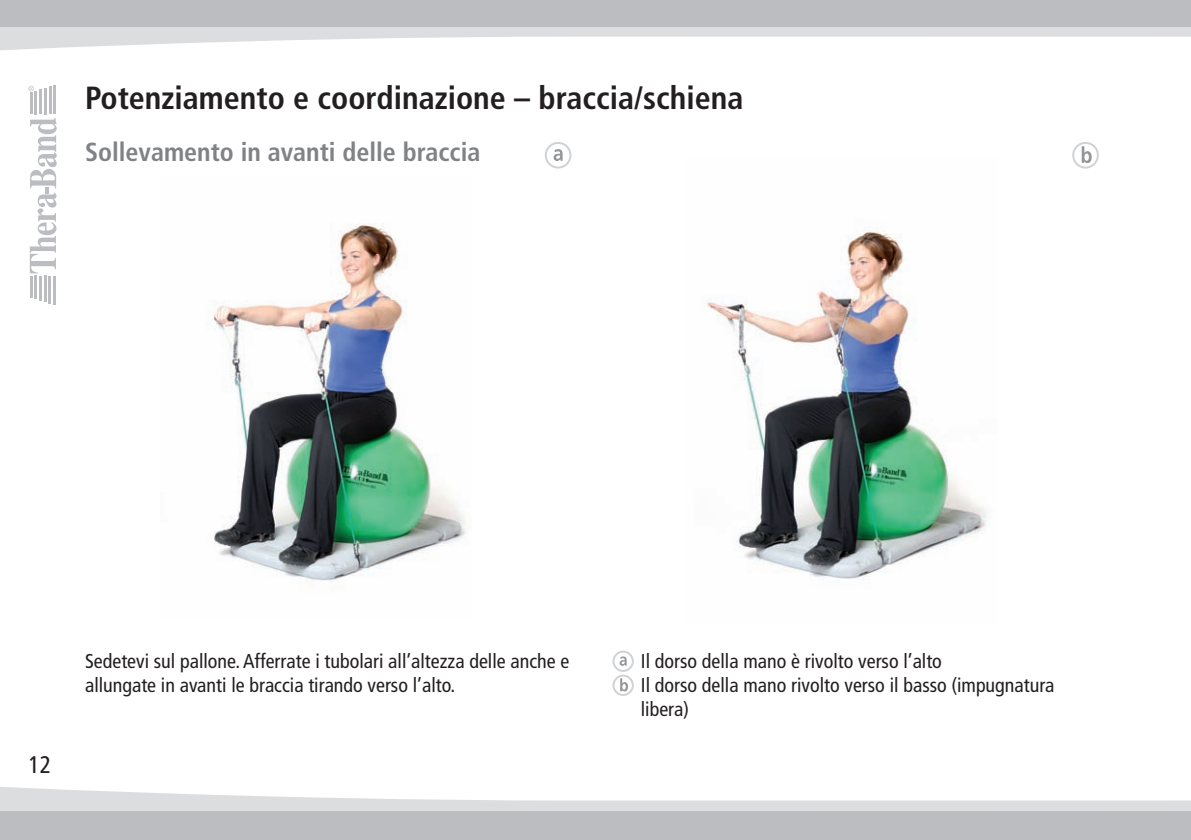
<style>
.page{position:relative;width:1191px;height:840px;background:#fff}
.page>*{position:absolute;margin:0;border:0;box-sizing:border-box;transform-origin:0 0}
.t1{font:700 condensed 32px "Frutiger";color:#231f20}
.t2{font:700 condensed 26px "Frutiger";color:#808285}
.t3{font:condensed 24px "Frutiger";color:#231f20}
.t4{font:condensed 20px/24px "Frutiger";color:#231f20}
</style>
<div class="page">
<hr style="left:53px;top:276px;width:3px;height:28px;background:#bcbdc0">
<hr style="left:30px;top:276px;width:2px;height:21px;background:#bcbdc0">
<hr style="left:34px;top:276px;width:3px;height:23px;background:#bcbdc0">
<hr style="left:39px;top:276px;width:3px;height:24px;background:#bcbdc0">
<hr style="left:44px;top:276px;width:2px;height:26px;background:#bcbdc0">
<hr style="left:48px;top:276px;width:3px;height:27px;background:#bcbdc0">
<hr style="left:53px;top:85px;width:3px;height:29px;background:#bcbdc0">
<hr style="left:30px;top:92px;width:3px;height:22px;background:#bcbdc0">
<hr style="left:35px;top:91px;width:2px;height:23px;background:#bcbdc0">
<hr style="left:39px;top:89px;width:3px;height:25px;background:#bcbdc0">
<hr style="left:44px;top:88px;width:3px;height:26px;background:#bcbdc0">
<hr style="left:49px;top:86px;width:2px;height:28px;background:#bcbdc0">
<svg style="left:28px;top:86px;width:6px;height:5px"></svg>
<svg style="left:30px;top:118px;width:27px;height:155px"></svg>
<svg style="left:0;top:787px;width:1191px;height:24px;fill:#dcdddf"></svg>
<svg style="left:0;top:26px;width:1191px;height:25px"></svg>
<div style="left:0;top:811px;width:1191px;height:28px;background:#bcbdc0"></div>
<div style="left:0;top:0;width:1191px;height:26px;background:#bcbdc0"></div>
<img style="left:214px;top:223px;width:252px;height:358px">
<svg style="left:619px;top:656px;width:8px;height:9px"></svg>
<div style="left:612px;top:650px;width:22px;height:21px;border:2px solid #d1d2d4;border-radius:50%"></div>
<svg style="left:620px;top:678px;width:8px;height:13px"></svg>
<div style="left:612px;top:674px;width:22px;height:21px;border:2px solid #d1d2d4;border-radius:50%"></div>
<img style="left:707px;top:230px;width:280px;height:349px">
<svg style="left:553px;top:149px;width:10px;height:12px"></svg>
<div style="left:545px;top:142px;width:26px;height:26px;border:2px solid #d1d2d4;border-radius:50%"></div>
<svg style="left:1081px;top:146px;width:10px;height:17px"></svg>
<div style="left:1072px;top:142px;width:26px;height:26px;border:2px solid #d1d2d4;border-radius:50%"></div>
<h1 class="t1" style="left:85px;top:85px;width:660px">Potenziamento e coordinazione – braccia/schiena</h1>
<h2 class="t2" style="left:85px;top:142px;width:397px">Sollevamento in avanti delle braccia</h2>
<p class="t3" style="left:28px;top:754px;width:25px">12</p>
<p class="t4" style="left:85px;top:650px;width:486px">Sedetevi sul pallone. Afferrate i tubolari all’altezza delle anche e allungate in avanti le braccia tirando verso l’alto.</p>
<p class="t4" style="left:641px;top:650px;width:415px">Il dorso della mano è rivolto verso l’alto<br>Il dorso della mano rivolto verso il basso (impugnatura libera)</p>
</div>
